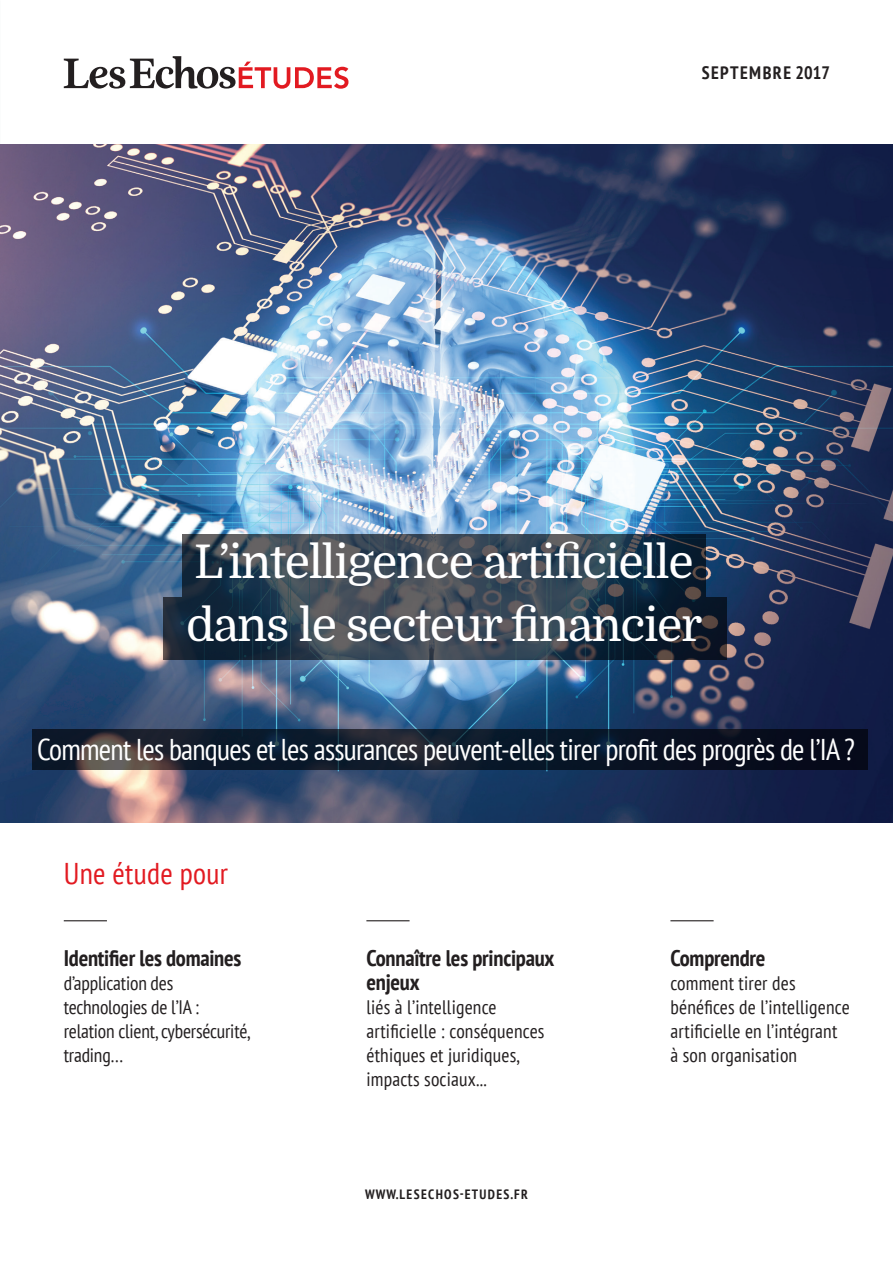
<style>
.page{position:relative;width:893px;height:1263px;background:#fff}
.page>*{position:absolute;margin:0;border:0;box-sizing:border-box;transform-origin:0 0}
.t1{font:46.5px "Domine";letter-spacing:-.03em;color:#fff}
.t2{font:condensed 30px "PT Sans";letter-spacing:-.025em;color:#fff}
.t3{font:condensed 30px "PT Sans";letter-spacing:.01em;color:#e21a21}
.t4{font:700 condensed 22.5px/24px "PT Sans";letter-spacing:-.01em;color:#231f20}
.t5{font:condensed 19.5px/24px "PT Sans";letter-spacing:.01em;color:#231f20}
.t6{font:condensed 19.5px/24px "PT Sans";letter-spacing:-.01em;color:#231f20}
.t7{font:700 condensed 18px "PT Sans";letter-spacing:.08em;color:#231f20}
.t8{font:700 condensed 13.5px "PT Sans";letter-spacing:.1em;color:#231f20}
</style>
<div class="page">
<img style="left:0;top:144px;width:893px;height:678px">
<svg style="left:64px;top:56px;width:284px;height:33px"></svg>
<svg style="left:164px;top:597px;width:563px;height:62px;background:#2c3a48"></svg>
<svg style="left:183px;top:534px;width:523px;height:63px;background:#374552"></svg>
<svg style="left:32px;top:729px;width:835px;height:41px;background:#121b2a"></svg>
<hr style="left:64px;top:920px;width:43px;height:1px;background:#231f20">
<hr style="left:366px;top:920px;width:44px;height:1px;background:#231f20">
<hr style="left:670px;top:920px;width:44px;height:1px;background:#231f20">
<p class="t7" style="left:702px;top:61px;width:130px">SEPTEMBRE 2017</p>
<h1 class="t1" style="left:194px;top:536px;width:501px">L’intelligence artificielle</h1>
<h1 class="t1" style="left:186px;top:599px;width:518px">dans le secteur financier</h1>
<h2 class="t2" style="left:37px;top:730px;width:819px">Comment les banques et les assurances peuvent-elles tirer profit des progrès de l’IA ?</h2>
<h2 class="t3" style="left:64px;top:854px;width:166px">Une étude pour</h2>
<p class="t4" style="left:64px;top:946px;width:179px">Identifier les domaines</p>
<p class="t6" style="left:64px;top:971px;width:189px">d’application des technologies de l’IA : relation client, cybersécurité, trading…</p>
<p class="t4" style="left:366px;top:946px;width:190px">Connaître les principaux enjeux</p>
<p class="t5" style="left:366px;top:995px;width:180px">liés à l’intelligence artificielle : conséquences éthiques et juridiques, impacts sociaux...</p>
<p class="t8" style="left:365px;top:1185px;width:164px">WWW.LESECHOS-ETUDES.FR</p>
<p class="t4" style="left:670px;top:946px;width:97px">Comprendre</p>
<p class="t5" style="left:670px;top:971px;width:181px">comment tirer des bénéfices de l’intelligence artificielle en l’intégrant à son organisation</p>
</div>
